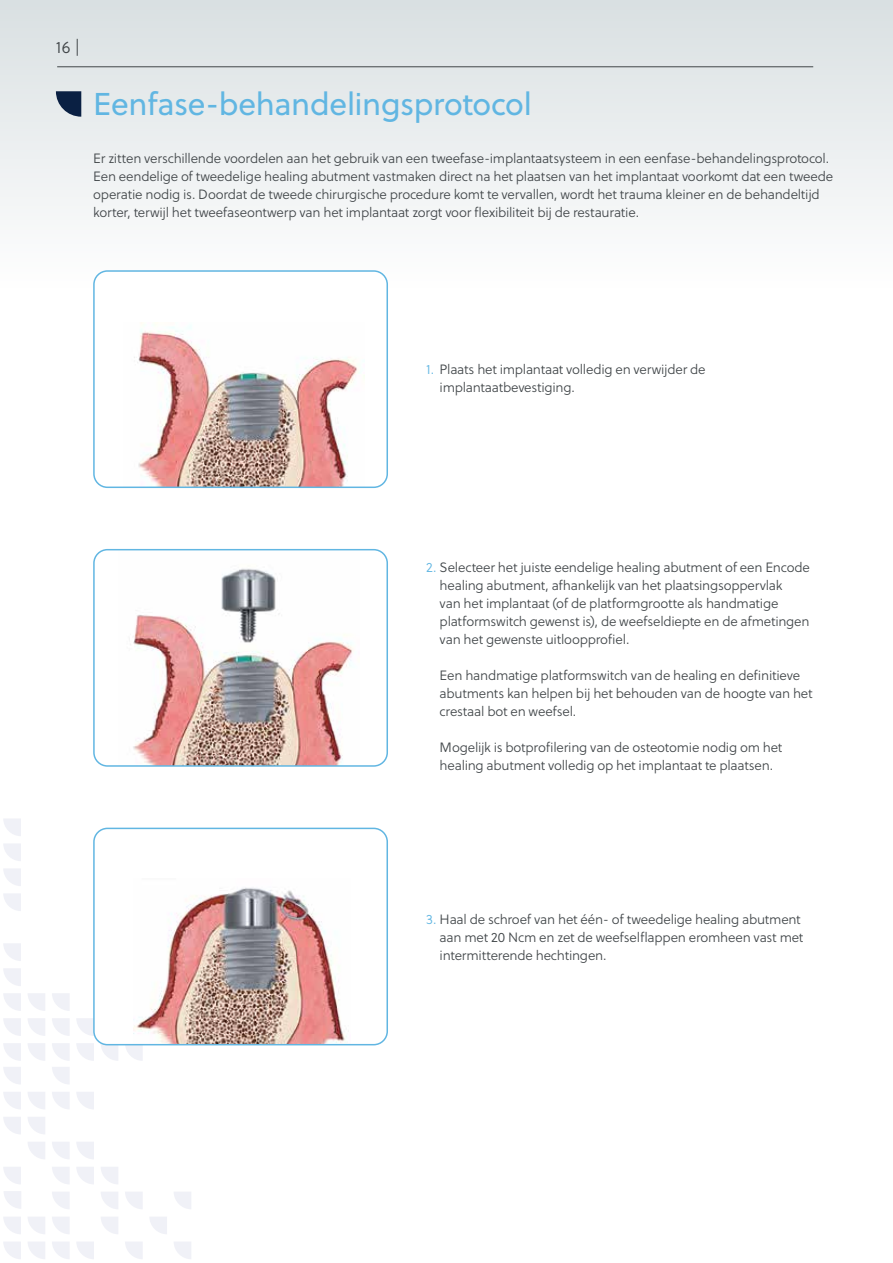
<style>
.page{position:relative;width:893px;height:1263px;background:#fff}
.page>*{position:absolute;margin:0;border:0;box-sizing:border-box;transform-origin:0 0}
.t1{font:31.5px "Soleil";letter-spacing:-.01em;color:#61b6e2}
.t2{font:16.5px "Soleil Lt";color:#414649}
.t3{font:13.5px/18px "Soleil Lt";letter-spacing:-.015em;color:#414649}
.s1{color:#61b6e2}
</style>
<div class="page">
<div style="left:0;top:0;width:893px;height:585px;background:linear-gradient(to bottom,#e1e6e8,#fff)"></div>
<svg style="left:28px;top:1043px;width:17px;height:18px"></svg>
<svg style="left:3px;top:1043px;width:18px;height:18px"></svg>
<svg style="left:76px;top:1043px;width:18px;height:18px"></svg>
<svg style="left:52px;top:1043px;width:17px;height:18px"></svg>
<svg style="left:125px;top:1045px;width:18px;height:16px"></svg>
<svg style="left:101px;top:1044px;width:17px;height:17px"></svg>
<svg style="left:28px;top:1018px;width:17px;height:18px"></svg>
<svg style="left:3px;top:1018px;width:18px;height:18px"></svg>
<svg style="left:76px;top:1018px;width:18px;height:18px"></svg>
<svg style="left:52px;top:1018px;width:17px;height:18px"></svg>
<svg style="left:28px;top:993px;width:17px;height:18px"></svg>
<svg style="left:3px;top:993px;width:18px;height:18px"></svg>
<svg style="left:52px;top:993px;width:17px;height:18px"></svg>
<svg style="left:3px;top:968px;width:18px;height:18px"></svg>
<svg style="left:3px;top:943px;width:18px;height:18px"></svg>
<svg style="left:3px;top:894px;width:18px;height:17px"></svg>
<svg style="left:3px;top:869px;width:18px;height:17px"></svg>
<svg style="left:3px;top:844px;width:18px;height:17px"></svg>
<svg style="left:3px;top:819px;width:18px;height:17px"></svg>
<svg style="left:28px;top:1242px;width:17px;height:17px"></svg>
<svg style="left:3px;top:1242px;width:18px;height:17px"></svg>
<svg style="left:76px;top:1242px;width:18px;height:17px"></svg>
<svg style="left:52px;top:1242px;width:17px;height:17px"></svg>
<svg style="left:125px;top:1242px;width:18px;height:17px"></svg>
<svg style="left:28px;top:1217px;width:17px;height:17px"></svg>
<svg style="left:3px;top:1217px;width:18px;height:17px"></svg>
<svg style="left:101px;top:1217px;width:17px;height:17px"></svg>
<svg style="left:125px;top:1192px;width:18px;height:17px"></svg>
<svg style="left:101px;top:1192px;width:17px;height:17px"></svg>
<svg style="left:3px;top:1167px;width:18px;height:17px"></svg>
<svg style="left:76px;top:1167px;width:18px;height:17px"></svg>
<svg style="left:52px;top:1167px;width:17px;height:17px"></svg>
<svg style="left:101px;top:1167px;width:17px;height:17px"></svg>
<svg style="left:28px;top:1142px;width:17px;height:17px"></svg>
<svg style="left:76px;top:1142px;width:18px;height:17px"></svg>
<svg style="left:52px;top:1142px;width:17px;height:17px"></svg>
<svg style="left:28px;top:1117px;width:17px;height:17px"></svg>
<svg style="left:3px;top:1117px;width:18px;height:17px"></svg>
<svg style="left:28px;top:1092px;width:17px;height:17px"></svg>
<svg style="left:3px;top:1092px;width:18px;height:17px"></svg>
<svg style="left:76px;top:1092px;width:18px;height:17px"></svg>
<svg style="left:52px;top:1092px;width:17px;height:17px"></svg>
<svg style="left:3px;top:1067px;width:18px;height:17px"></svg>
<svg style="left:52px;top:1067px;width:17px;height:17px"></svg>
<svg style="left:174px;top:1242px;width:17px;height:17px"></svg>
<svg style="left:150px;top:1217px;width:17px;height:17px"></svg>
<svg style="left:174px;top:1192px;width:17px;height:17px"></svg>
<svg style="left:52px;top:1217px;width:17px;height:17px"></svg>
<svg style="left:52px;top:1192px;width:17px;height:17px"></svg>
<svg style="left:4px;top:1191px;width:17px;height:18px"></svg>
<hr style="left:57px;top:67px;width:756px;height:1px;background:#414649">
<div style="left:94px;top:271px;width:293px;height:216px;background:#fff;border-radius:14px"></div>
<img style="left:134px;top:323px;width:230px;height:162px">
<div style="left:93px;top:270px;width:295px;height:218px;border:2px solid #61b6e2;border-radius:14px"></div>
<div style="left:94px;top:550px;width:293px;height:216px;background:#fff;border-radius:14px"></div>
<img style="left:130px;top:568px;width:223px;height:196px">
<div style="left:93px;top:549px;width:295px;height:218px;border:2px solid #61b6e2;border-radius:14px"></div>
<img style="left:133px;top:887px;width:214px;height:155px">
<div style="left:93px;top:828px;width:295px;height:217px;border:2px solid #61b6e2;border-radius:14px"></div>
<svg style="left:56px;top:91px;width:25px;height:26px"></svg>
<p class="t2" style="left:56px;top:37px;width:26px">16 |</p>
<h1 class="t1" style="left:93px;top:84px;width:440px">Eenfase-behandelingsprotocol</h1>
<p class="t3" style="left:93px;top:150px;width:741px">Er zitten verschillende voordelen aan het gebruik van een tweefase-implantaatsysteem in een eenfase-behandelingsprotocol.<br>Een eendelige of tweedelige healing abutment vastmaken direct na het plaatsen van het implantaat voorkomt dat een tweede operatie nodig is. Doordat de tweede chirurgische procedure komt te vervallen, wordt het trauma kleiner en de behandeltijd korter, terwijl het tweefaseontwerp van het implantaat zorgt voor flexibiliteit bij de restauratie.</p>
<p class="t3" style="left:440px;top:361px;width:267px;text-indent:-14px"><span class="s1">1.</span> Plaats het implantaat volledig en verwijder de implantaatbevestiging.</p>
<p class="t3" style="left:440px;top:559px;width:372px;text-indent:-14px"><span class="s1">2.</span> Selecteer het juiste eendelige healing abutment of een Encode healing abutment, afhankelijk van het plaatsingsoppervlak<br>van het implantaat (of de platformgrootte als handmatige platformswitch gewenst is), de weefseldiepte en de afmetingen van het gewenste uitloopprofiel.</p>
<p class="t3" style="left:440px;top:667px;width:374px">Een handmatige platformswitch van de healing en definitieve abutments kan helpen bij het behouden van de hoogte van het crestaal bot en weefsel.</p>
<p class="t3" style="left:440px;top:739px;width:344px">Mogelijk is botprofilering van de osteotomie nodig om het healing abutment volledig op het implantaat te plaatsen.</p>
<p class="t3" style="left:440px;top:911px;width:365px;text-indent:-14px"><span class="s1">3.</span> Haal de schroef van het één- of tweedelige healing abutment aan met 20 Ncm en zet de weefselflappen eromheen vast met intermitterende hechtingen.</p>
</div>
